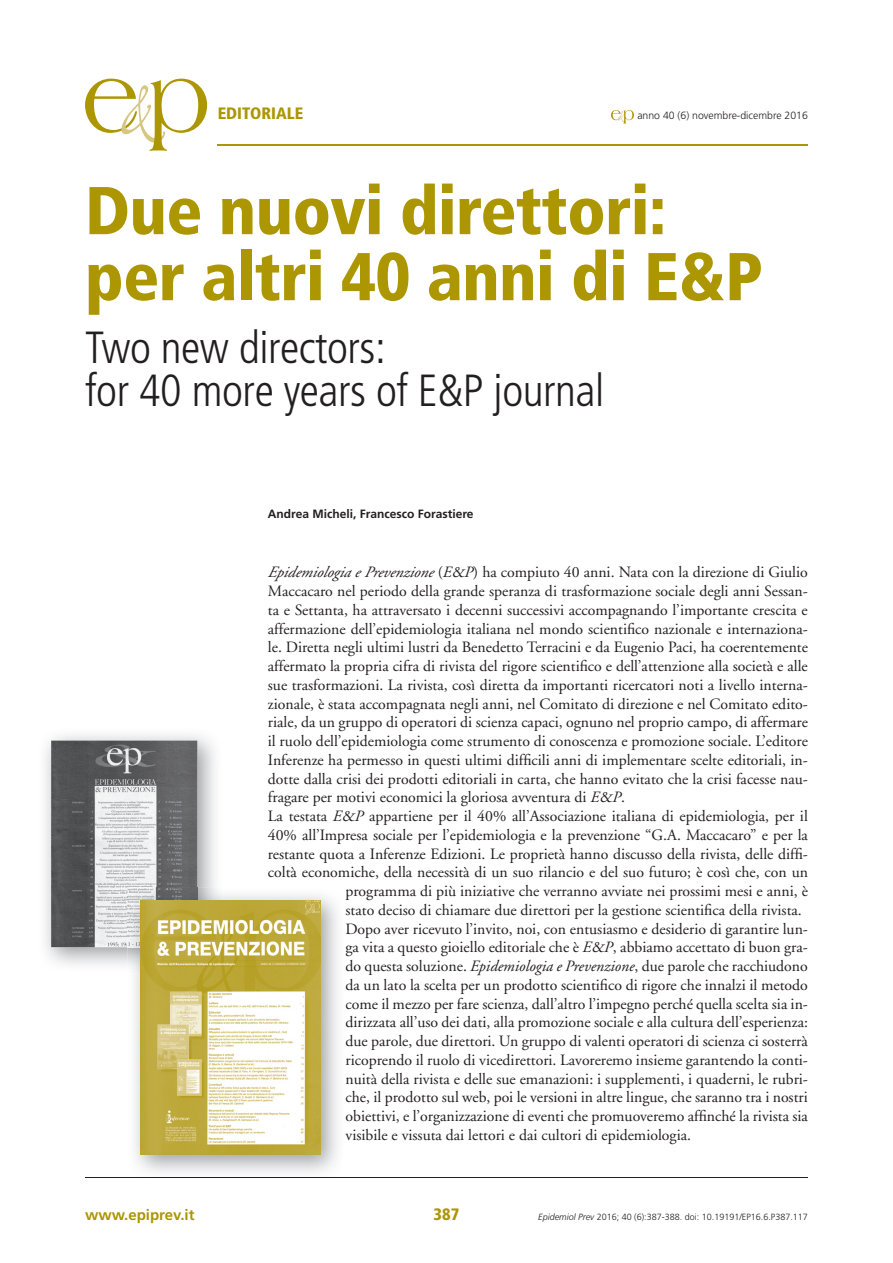
<style>
.page{position:relative;width:893px;height:1263px;background:#fff}
.page>*{position:absolute;margin:0;border:0;box-sizing:border-box;transform-origin:0 0}
.t1{font:900 condensed 67.5px/66px "Frutiger";letter-spacing:-.01em;color:#ac9601}
.t2{font:300 condensed 45px/43.5px "Frutiger";letter-spacing:-.01em;color:#231f20}
.t3{font:900 condensed 16.5px "Frutiger";color:#ac9601}
.t4{font:15.75px "Adobe Garamond";color:#231f20}
.t5{font:700 15px "Frutiger";color:#ac9601}
.t6{font:700 12px "Frutiger";color:#231f20}
.t7{font:300 10.5px "Frutiger";color:#231f20}
.t8{font:300 9px "Frutiger";color:#231f20}
.s1{font-style:italic}
</style>
<div class="page">
<svg style="left:611px;top:110px;width:23px;height:14px"></svg>
<svg style="left:85px;top:79px;width:122px;height:72px"></svg>
<img style="left:45px;top:735px;width:170px;height:230px">
<img style="left:51px;top:740px;width:146px;height:207px">
<img style="left:128px;top:895px;width:217px;height:283px">
<img style="left:128px;top:888px;width:94px;height:84px">
<img style="left:128px;top:888px;width:69px;height:59px">
<img style="left:140px;top:900px;width:180px;height:254px">
<hr style="left:218px;top:145px;width:590px;height:1px;background:#ac9601">
<hr style="left:85px;top:1178px;width:723px;height:1px;background:#231f20">
<p class="t3" style="left:218px;top:103px;width:87px">eDitORiALe</p>
<p class="t7" style="left:637px;top:109px;width:172px">anno 40 (6) novembre-dicembre 2016</p>
<h1 class="t1" style="left:85px;top:178px;width:679px">Due nuovi direttori: per altri 40 anni di e&amp;P</h1>
<h2 class="t2" style="left:85px;top:326px;width:521px">Two new directors:<br>for 40 more years of E&amp;P journal</h2>
<p class="t6" style="left:268px;top:507px;width:207px">Andrea Micheli, Francesco Forastiere</p>
<p class="t4" style="left:268px;top:564px;width:541px"><span class="s1">Epidemiologia e Prevenzione</span> (<span class="s1">E</span><span class="s1">&amp;</span><span class="s1">P</span>) ha compiuto 40 anni. nata con la direzione di Giulio</p>
<p class="t4" style="left:268px;top:583px;width:541px">Maccacaro nel periodo della grande speranza di trasformazione sociale degli anni sessan-</p>
<p class="t4" style="left:268px;top:601px;width:541px">ta e settanta, ha attraversato i decenni successivi accompagnando l’importante crescita e</p>
<p class="t4" style="left:268px;top:620px;width:541px">affermazione dell’epidemiologia italiana nel mondo scientifico nazionale e internaziona-</p>
<p class="t4" style="left:268px;top:639px;width:542px">le. diretta negli ultimi lustri da Benedetto terracini e da eugenio Paci, ha coerentemente</p>
<p class="t4" style="left:268px;top:658px;width:541px">affermato la propria cifra di rivista del rigore scientifico e dell’attenzione alla società e alle</p>
<p class="t4" style="left:268px;top:676px;width:541px">sue trasformazioni. la rivista, così diretta da importanti ricercatori noti a livello interna-</p>
<p class="t4" style="left:268px;top:695px;width:541px">zionale, è stata accompagnata negli anni, nel comitato di direzione e nel comitato edito-</p>
<p class="t4" style="left:268px;top:714px;width:541px">riale, da un gruppo di operatori di scienza capaci, ognuno nel proprio campo, di affermare</p>
<p class="t4" style="left:268px;top:733px;width:541px">il ruolo dell’epidemiologia come strumento di conoscenza e promozione sociale. l’editore</p>
<p class="t4" style="left:268px;top:751px;width:541px">inferenze ha permesso in questi ultimi difficili anni di implementare scelte editoriali, in-</p>
<p class="t4" style="left:268px;top:770px;width:541px">dotte dalla crisi dei prodotti editoriali in carta, che hanno evitato che la crisi facesse nau-</p>
<p class="t4" style="left:268px;top:789px;width:359px">fragare per motivi economici la gloriosa avventura di <span class="s1">E</span><span class="s1">&amp;</span><span class="s1">P</span>.</p>
<p class="t4" style="left:268px;top:808px;width:541px">la testata <span class="s1">E</span><span class="s1">&amp;</span><span class="s1">P</span> appartiene per il 40% all’Associazione italiana di epidemiologia, per il</p>
<p class="t4" style="left:268px;top:826px;width:542px">40% all’impresa sociale per l’epidemiologia e la prevenzione “G.A. Maccacaro” e per la</p>
<p class="t4" style="left:268px;top:845px;width:542px">restante quota a inferenze edizioni. le proprietà hanno discusso della rivista, delle diffi-</p>
<p class="t4" style="left:268px;top:864px;width:542px">coltà economiche, della necessità di un suo rilancio e del suo futuro; è così che, con un</p>
<p class="t4" style="left:346px;top:883px;width:464px">programma di più iniziative che verranno avviate nei prossimi mesi e anni, è</p>
<p class="t4" style="left:346px;top:901px;width:458px">stato deciso di chiamare due direttori per la gestione scientifica della rivista.</p>
<p class="t4" style="left:346px;top:920px;width:464px">dopo aver ricevuto l’invito, noi, con entusiasmo e desiderio di garantire lun-</p>
<p class="t4" style="left:346px;top:939px;width:464px">ga vita a questo gioiello editoriale che è <span class="s1">E</span><span class="s1">&amp;</span><span class="s1">P</span>, abbiamo accettato di buon gra-</p>
<p class="t4" style="left:346px;top:958px;width:464px">do questa soluzione. <span class="s1">Epidemiologia e Prevenzione</span>, due parole che racchiudono</p>
<p class="t4" style="left:346px;top:976px;width:464px">da un lato la scelta per un prodotto scientifico di rigore che innalzi il metodo</p>
<p class="t4" style="left:346px;top:995px;width:464px">come il mezzo per fare scienza, dall’altro l’impegno perché quella scelta sia in-</p>
<p class="t4" style="left:346px;top:1014px;width:464px">dirizzata all’uso dei dati, alla promozione sociale e alla cultura dell’esperienza:</p>
<p class="t4" style="left:346px;top:1033px;width:464px">due parole, due direttori. Un gruppo di valenti operatori di scienza ci sosterrà</p>
<p class="t4" style="left:346px;top:1051px;width:464px">ricoprendo il ruolo di vicedirettori. lavoreremo insieme garantendo la conti-</p>
<p class="t4" style="left:346px;top:1070px;width:464px">nuità della rivista e delle sue emanazioni: i supplementi, i quaderni, le rubri-</p>
<p class="t4" style="left:346px;top:1089px;width:464px">che, il prodotto sul web, poi le versioni in altre lingue, che saranno tra i nostri</p>
<p class="t4" style="left:346px;top:1108px;width:464px">obiettivi, e l’organizzazione di eventi che promuoveremo affinché la rivista sia</p>
<p class="t4" style="left:346px;top:1126px;width:347px">visibile e vissuta dai lettori e dai cultori di epidemiologia.</p>
<p class="t5" style="left:85px;top:1206px;width:111px">www.epiprev.it</p>
<p class="t3" style="left:434px;top:1205px;width:27px">387</p>
<p class="t8" style="left:538px;top:1212px;width:271px"><span class="s1">Epidemiol Prev</span> 2016; 40 (6):387-388. doi: 10.19191/EP16.6.P387.117</p>
</div>
